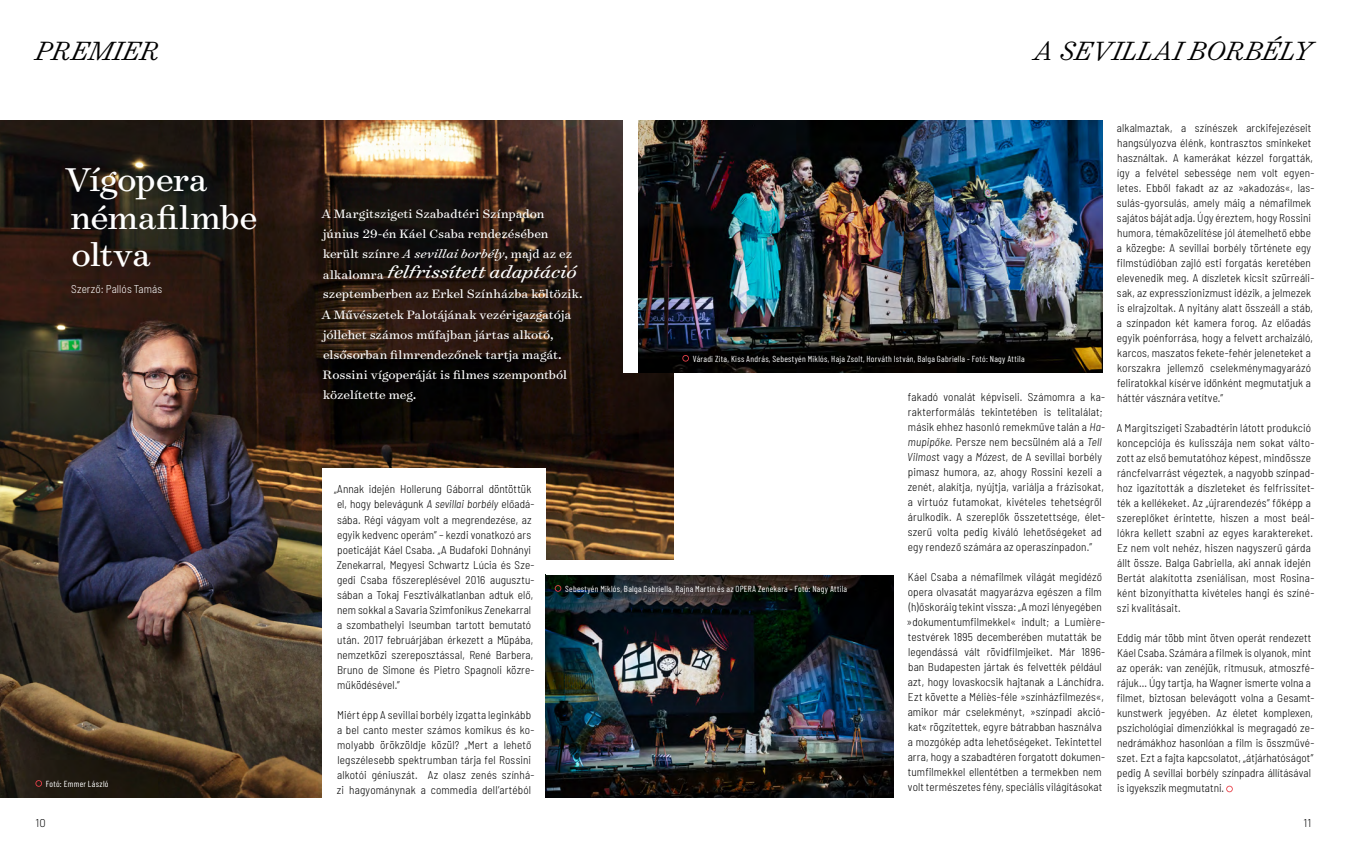
<style>
.page{position:relative;width:1347px;height:851px;background:#fff}
.page>*{position:absolute;margin:0;border:0;box-sizing:border-box;transform-origin:0 0}
.t1{font:37.5px/37.5px "Surveyor Text";letter-spacing:-.01em;color:#fff}
.t2{font:italic 300 30px "Surveyor Text";letter-spacing:.005em;color:#000}
.t3{font:italic 20px "Surveyor Text";color:#fff}
.t4{font:13.75px/20px "Surveyor Text";letter-spacing:-.005em;color:#fff}
.t5{font:300 semi-condensed 11.25px/15px "Barlow";letter-spacing:.01em;color:#000}
.t6{font:300 semi-condensed 11.25px "Barlow";letter-spacing:.01em;color:#fff}
.t7{font:300 11.25px "Barlow";color:#000}
.t8{font:8.75px "Barlow Condensed";letter-spacing:.035em;color:#fff}
.s1{font-style:italic}
.s2{font-style:normal;font-size:13.75px}
</style>
<div class="page">
<img style="left:0;top:120px;width:673px;height:677px">
<div style="left:322px;top:468px;width:224px;height:343px;background:#fff"></div>
<svg style="left:1226px;top:785px;width:6px;height:7px"></svg>
<img style="left:638px;top:120px;width:464px;height:252px">
<div style="left:624px;top:117px;width:14px;height:255px;background:#fff"></div>
<img style="left:546px;top:574px;width:347px;height:223px">
<svg style="left:35px;top:780px;width:7px;height:6px"></svg>
<div style="left:546px;top:560px;width:350px;height:14px;background:#fff"></div>
<svg style="left:682px;top:355px;width:7px;height:6px"></svg>
<svg style="left:555px;top:585px;width:6px;height:6px"></svg>
<h2 class="t2" style="left:35px;top:31px;width:125px">PREMIER</h2>
<h2 class="t2" style="left:1034px;top:31px;width:279px">A SEVILLAI BORBÉLY</h2>
<h1 class="t1" style="left:66px;top:160px;width:193px">Vígopera némafilmbe oltva</h1>
<p class="t6" style="left:71px;top:280px;width:92px">Szerző: Pallós Tamás</p>
<p class="t8" style="left:46px;top:778px;width:64px">Fotó: Emmer László</p>
<p class="t4" style="left:321px;top:204px;width:252px">A Margitszigeti Szabadtéri Színpadon június 29-én Káel Csaba rendezésében került színre <span class="s1">A sevillai borbély</span>, majd az ez</p>
<h3 class="t3" style="left:323px;top:259px;width:255px"><span class="s2">alkalomra</span> felfrissített adaptáció</h3>
<p class="t4" style="left:321px;top:284px;width:263px">szeptemberben az Erkel Színházba költözik.<br>A Művészetek Palotájának vezérigazgatója jóllehet számos műfajban jártas alkotó, elsősorban filmrendezőnek tartja magát.<br>Rossini vígoperáját is filmes szempontból közelítette meg.</p>
<p class="t8" style="left:692px;top:353px;width:333px">Váradi Zita, Kiss András, Sebestyén Miklós, Haja Zsolt, Horváth István, Balga Gabriella - Fotó: Nagy Attila</p>
<p class="t5" style="left:907px;top:389px;width:199px">fakadó vonalát képviseli. Számomra a ka&shy;rakterformálás tekintetében is telitalálat; másik ehhez hasonló remekműve talán a <span class="s1">Ha&shy;mupipőke.</span> Persze nem becsülném alá a <span class="s1">Tell Vilmos</span>t vagy a <span class="s1">Mózes</span>t, de A sevillai borbély pimasz humora, az, ahogy Rossini kezeli a zenét, alakítja, nyújtja, variálja a frázisokat, a virtuóz futamokat, kivételes tehetségről árulkodik. A szereplők összetettsége, élet&shy;szerű volta pedig kiváló lehetőségeket ad egy rendező számára az operaszínpadon.”</p>
<p class="t5" style="left:906px;top:569px;width:200px">Káel Csaba a némafilmek világát megidéző opera olvasatát magyarázva egészen a film (h)őskoráig tekint vissza: „A mozi lényegében »dokumentumfilmekkel« indult; a Lumière&shy;testvérek 1895 decemberében mutatták be legendássá vált rövidfilmjeiket. Már 1896- ban Budapesten jártak és felvették például azt, hogy lovaskocsik hajtanak a Lánchídra.<br>Ezt követte a Méliès-féle »színházfilmezés«, amikor már cselekményt, »színpadi akció&shy;kat« rögzítettek, egyre bátrabban használva a mozgókép adta lehetőségeket. Tekintettel arra, hogy a szabadtéren forgatott dokumen&shy;tumfilmekkel ellentétben a termekben nem volt természetes fény, speciális világításokat</p>
<p class="t5" style="left:334px;top:481px;width:202px">„Annak idején Hollerung Gáborral döntöttük el, hogy belevágunk <span class="s1">A sevillai borbély</span> előadá&shy;sába. Régi vágyam volt a megrendezése, az egyik kedvenc operám” – kezdi vonatkozó ars poeticáját Káel Csaba. „A Budafoki Dohnányi Zenekarral, Megyesi Schwartz Lúcia és Sze&shy;gedi Csaba főszereplésével 2016 augusztu&shy;sában a Tokaj Fesztiválkatlanban adtuk elő, nem sokkal a Savaria Szimfonikus Zenekarral a szombathelyi Iseumban tartott bemutató után. 2017 februárjában érkezett a Müpába, nemzetközi szereposztással, René Barbera, Bruno de Simone és Pietro Spagnoli közre&shy;működésével.”</p>
<p class="t5" style="left:337px;top:706px;width:199px">Miért épp A sevillai borbély izgatta leginkább a bel canto mester számos komikus és ko&shy;molyabb örökzöldje közül? „Mert a lehető legszélesebb spektrumban tárja fel Rossini alkotói géniuszát. Az olasz zenés színhá&shy;zi hagyománynak a commedia dell’artéból</p>
<p class="t8" style="left:565px;top:583px;width:283px">Sebestyén Miklós, Balga Gabriella, Rajna Martin és az OPERA Zenekara - Fotó: Nagy Attila</p>
<p class="t5" style="left:1116px;top:119px;width:199px">alkalmaztak, a színészek arckifejezéseit hangsúlyozva élénk, kontrasztos sminkeket használtak. A kamerákat kézzel forgatták, így a felvétel sebessége nem volt egyen&shy;letes. Ebből fakadt az az »akadozás«, las&shy;sulás-gyorsulás, amely máig a némafilmek sajátos báját adja. Úgy éreztem, hogy Rossini humora, témaközelítése jól átemelhető ebbe a közegbe: A sevillai borbély története egy filmstúdióban zajló esti forgatás keretében elevenedik meg. A díszletek kicsit szürreáli&shy;sak, az expresszionizmust idézik, a jelmezek is elrajzoltak. A nyitány alatt összeáll a stáb, a színpadon két kamera forog. Az előadás egyik poénforrása, hogy a felvett archaizáló, karcos, maszatos fekete-fehér jeleneteket a korszakra jellemző cselekménymagyarázó feliratokkal kísérve időnként megmutatjuk a háttér vásznára vetítve.”</p>
<p class="t5" style="left:1116px;top:419px;width:199px">A Margitszigeti Szabadtérin látott produkció koncepciója és kulisszája nem sokat válto&shy;zott az első bemutatóhoz képest, mindössze ráncfelvarrást végeztek, a nagyobb színpad&shy;hoz igazították a díszleteket és felfrissítet&shy;ték a kellékeket. Az „újrarendezés” főképp a szereplőket érintette, hiszen a most beál&shy;lókra kellett szabni az egyes karaktereket.<br>Ez nem volt nehéz, hiszen nagyszerű gárda állt össze. Balga Gabriella, aki annak idején Bertát alakította zseniálisan, most Rosina&shy;ként bizonyíthatta kivételes hangi és színé&shy;szi kvalitásait.</p>
<p class="t5" style="left:1116px;top:629px;width:199px">Eddig már több mint ötven operát rendezett Káel Csaba. Számára a filmek is olyanok, mint az operák: van zenéjük, ritmusuk, atmoszfé&shy;rájuk... Úgy tartja, ha Wagner ismerte volna a filmet, biztosan belevágott volna a Gesamt&shy;kunstwerk jegyében. Az életet komplexen, pszichológiai dimenziókkal is megragadó ze&shy;nedrámákhoz hasonlóan a film is összművé&shy;szet. Ezt a fajta kapcsolatot, „átjárhatóságot” pedig A sevillai borbély színpadra állításával is igyekszik megmutatni.</p>
<p class="t7" style="left:35px;top:815px;width:12px">10</p>
<p class="t7" style="left:1303px;top:815px;width:9px">11</p>
</div>
